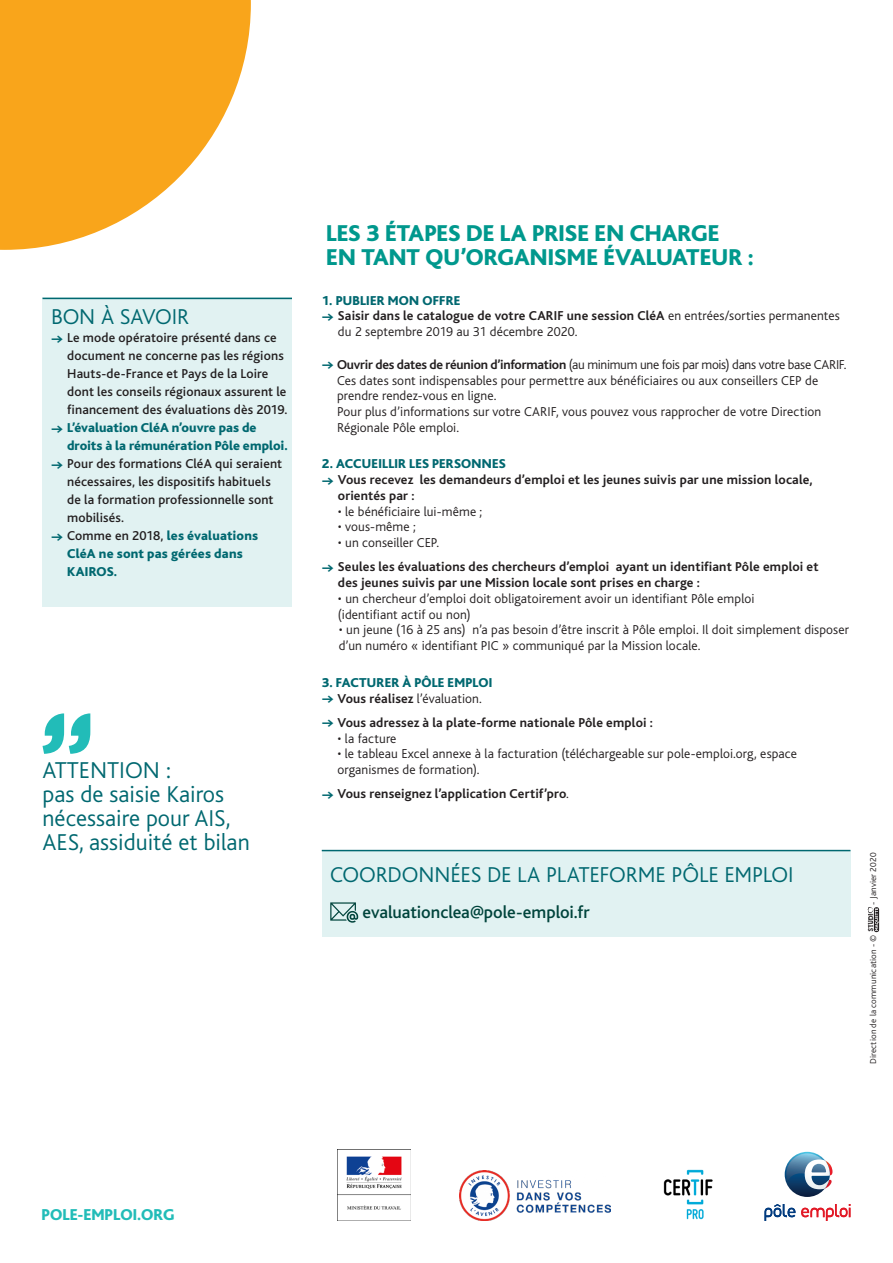
<style>
.page{position:relative;width:893px;height:1263px;background:#fff}
.page>*{position:absolute;margin:0;border:0;box-sizing:border-box;transform-origin:0 0}
.t1{font:300 24px/24px "Bliss";color:#006870}
.t2{font:800 24px/24px "Bliss";color:#00988d}
.t3{font:300 22.5px "Bliss";letter-spacing:-.005em;color:#006870}
.t4{font:500 18px "Bliss";letter-spacing:-.005em;color:#00443c}
.t5{font:800 16.5px "Bliss";color:#22bcb8}
.t6{font:300 13.5px/15.8px "Bliss";letter-spacing:.005em;color:#231f20}
.t7{font:700 13.5px/15.8px "Bliss";letter-spacing:.01em;color:#231f20}
.t8{font:500 13.5px/18px "Bliss";letter-spacing:.01em;color:#231f20}
.t9{font:800 13.5px/18px "Bliss";letter-spacing:.01em;color:#006870}
.t10{font:300 9px "Bliss";letter-spacing:.02em;color:#231f20}
.s1{font-family:"Executive";font-weight:700;color:#006870}
.s2{font-family:"Executive";font-weight:700}
.s3{font-weight:500;color:#231f20}
.s4{font-weight:700}
.s5{font-family:"Executive";color:#006870}
.s6{font-weight:300}
</style>
<div class="page">
<div style="left:322px;top:850px;width:528px;height:86px;background:#e1f2f2"></div>
<svg style="left:330px;top:902px;width:28px;height:21px"></svg>
<hr style="left:322px;top:850px;width:528px;height:1px;background:#006870">
<svg style="left:0;top:0;width:251px;height:250px;fill:#f9a51b"></svg>
<svg style="left:43px;top:713px;width:47px;height:41px"></svg>
<div style="left:43px;top:298px;width:249px;height:309px;background:#e1f2f2"></div>
<hr style="left:43px;top:298px;width:249px;height:1px;background:#006870">
<svg style="left:785px;top:1152px;width:45px;height:45px"></svg>
<svg style="left:786px;top:1153px;width:46px;height:36px"></svg>
<svg style="left:764px;top:1204px;width:31px;height:17px"></svg>
<svg style="left:801px;top:1204px;width:49px;height:17px"></svg>
<img style="left:337px;top:1149px;width:74px;height:72px">
<img style="left:460px;top:1170px;width:151px;height:51px">
<svg style="left:867px;top:907px;width:12px;height:25px"></svg>
<img style="left:663px;top:1170px;width:50px;height:50px">
<p class="t3" style="left:51px;top:305px;width:139px">BON À SAVOIR</p>
<p class="t8" style="left:67px;top:329px;width:222px;text-indent:-16px"><span class="s1">→</span> Le mode opératoire présenté dans ce document ne concerne pas les régions Hauts-de-France et Pays de la Loire dont les conseils régionaux assurent le financement des évaluations dès 2019.</p>
<p class="t9" style="left:67px;top:419px;width:222px;text-indent:-16px"><span class="s2">→</span> L’évaluation CléA n’ouvre pas de droits à la rémunération Pôle emploi.</p>
<p class="t8" style="left:67px;top:455px;width:217px;text-indent:-16px"><span class="s1">→</span> Pour des formations CléA qui seraient nécessaires, les dispositifs habituels de la formation professionnelle sont mobilisés.</p>
<p class="t9" style="left:67px;top:527px;width:192px;text-indent:-16px"><span class="s2">→</span> <span class="s3">Comme en 2018,</span> les évaluations<br>CléA ne sont pas gérées dans<br>KAIROS.</p>
<p class="t1" style="left:43px;top:758px;width:130px">ATTENTION :</p>
<p class="t1" style="left:43px;top:782px;width:209px">pas de saisie Kairos nécessaire pour AIS,<br>AES, assiduité et bilan</p>
<p class="t2" style="left:326px;top:221px;width:429px">LES 3 ÉTAPES DE LA PRISE EN CHARGE<br>EN TANT QU’ORGANISME ÉVALUATEUR :</p>
<p class="t9" style="left:322px;top:292px;width:140px">1. PUBLIER MON OFFRE</p>
<p class="t6" style="left:338px;top:308px;width:503px;text-indent:-16px"><span class="s1">→</span> <span class="s4">Saisir dans le catalogue de votre CARIF une session CléA</span> en entrées/sorties permanentes du 2 septembre 2019 au 31 décembre 2020.</p>
<p class="t6" style="left:337px;top:357px;width:511px;text-indent:-15px"><span class="s1">→</span> <span class="s4">Ouvrir des dates de réunion d’information</span> (au minimum une fois par mois) dans votre base CARIF.<br>Ces dates sont indispensables pour permettre aux bénéficiaires ou aux conseillers CEP de prendre rendez-vous en ligne.<br>Pour plus d’informations sur votre CARIF, vous pouvez vous rapprocher de votre Direction Régionale Pôle emploi.</p>
<p class="t9" style="left:322px;top:455px;width:185px">2. ACCUEILLIR LES PERSONNES</p>
<p class="t7" style="left:338px;top:472px;width:476px;text-indent:-16px"><span class="s5">→</span> Vous recevez les demandeurs d’emploi et les jeunes suivis par une mission locale, orientés par :</p>
<p class="t6" style="left:338px;top:504px;width:146px">• le bénéficiaire lui-même ;</p>
<p class="t6" style="left:338px;top:519px;width:79px">• vous-même ;</p>
<p class="t6" style="left:338px;top:535px;width:103px">• un conseiller CEP.</p>
<p class="t7" style="left:338px;top:559px;width:482px;text-indent:-16px"><span class="s5">→</span> Seules les évaluations des chercheurs d’emploi ayant un identifiant Pôle emploi et des jeunes suivis par une Mission locale sont prises en charge :</p>
<p class="t6" style="left:338px;top:591px;width:418px">• un chercheur d’emploi doit obligatoirement avoir un identifiant Pôle emploi (identifiant actif ou non)</p>
<p class="t6" style="left:339px;top:622px;width:512px">• un jeune (16 à 25 ans) n’a pas besoin d’être inscrit à Pôle emploi. Il doit simplement disposer d’un numéro « identifiant PIC » communiqué par la Mission locale.</p>
<p class="t9" style="left:322px;top:674px;width:172px">3. FACTURER À PÔLE EMPLOI</p>
<p class="t6" style="left:322px;top:690px;width:162px"><span class="s1">→</span> <span class="s4">Vous réalisez</span> l’évaluation.</p>
<p class="t7" style="left:322px;top:715px;width:333px"><span class="s5">→</span> Vous adressez à la plate-forme nationale Pôle emploi :</p>
<p class="t6" style="left:337px;top:730px;width:61px">• la facture</p>
<p class="t6" style="left:337px;top:746px;width:461px">• le tableau Excel annexe à la facturation (téléchargeable sur pole-emploi.org, espace organismes de formation).</p>
<p class="t7" style="left:322px;top:786px;width:249px"><span class="s5">→</span> Vous renseignez l’application Certif’pro<span class="s6">.</span></p>
<p class="t3" style="left:330px;top:863px;width:465px">COORDONNÉES DE LA PLATEFORME PÔLE EMPLOI</p>
<p class="t4" style="left:363px;top:903px;width:229px">evaluationclea@pole-emploi.fr</p>
<p class="t10" style="left:868px;top:905px;width:54px;rotate:-90deg">- Janvier 2020</p>
<p class="t10" style="left:868px;top:1064px;width:131px;rotate:-90deg">Direction de la communication - ©</p>
<p class="t5" style="left:41px;top:1206px;width:135px">POLE-EMPLOI.ORG</p>
</div>
